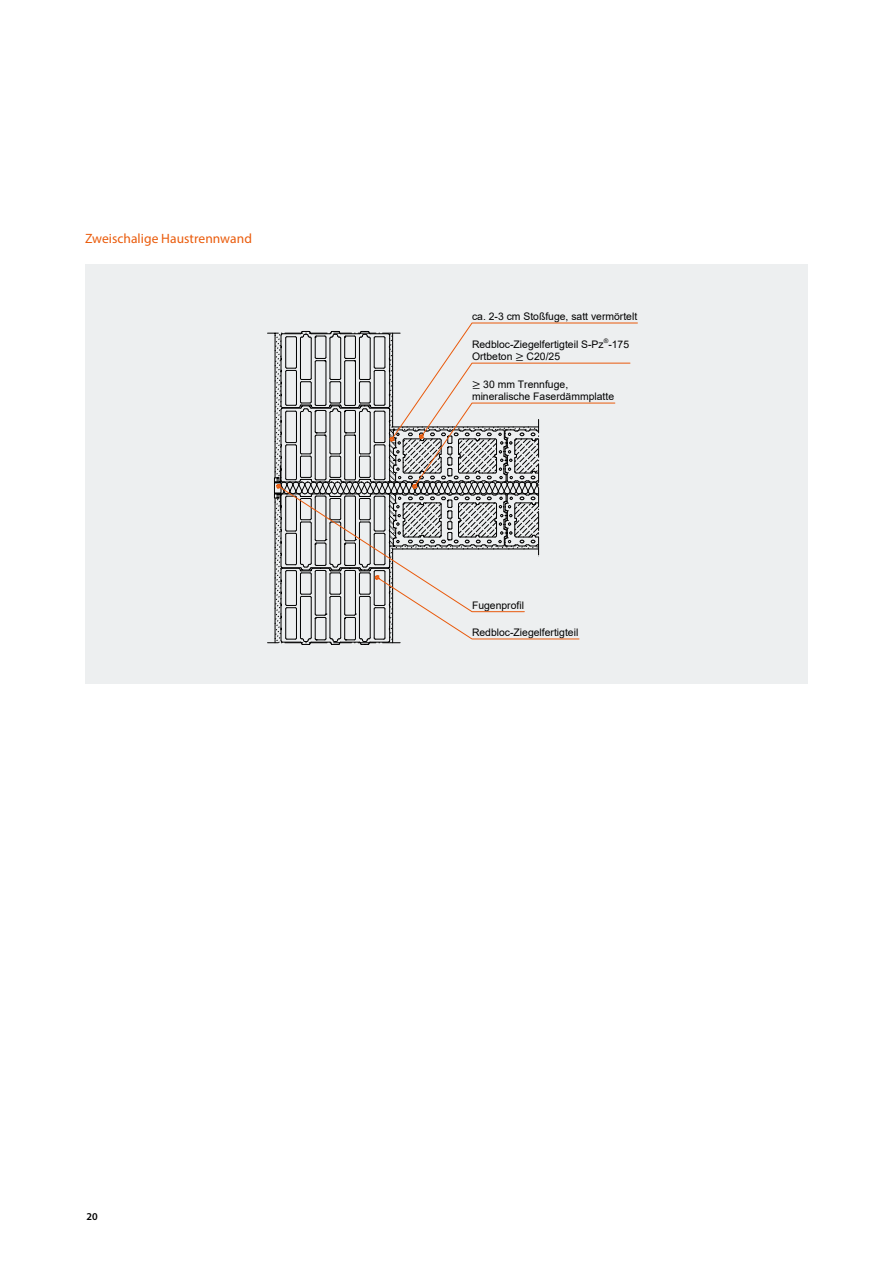
<style>
.page{position:relative;width:893px;height:1263px;background:#fff}
.page>*{position:absolute;margin:0;border:0;box-sizing:border-box;transform-origin:0 0}
.t1{font:13.5px "Myriad Pro";color:#ea5b0b}
.t2{font:600 10.5px "Myriad Pro";color:#000}
.t3{font:10.35px/12.6px "Arial";color:#000}
.s1{font-family:"Cambria Math";font-size:11.1px}
</style>
<div class="page">
<div style="left:85px;top:264px;width:723px;height:420px;background:#edeff0"></div>
<svg style="left:267px;top:322px;width:371px;height:323px"></svg>
<h1 class="t1" style="left:85px;top:230px;width:168px">Zweischalige Haustrennwand</h1>
<p class="t3" style="left:472px;top:310px;width:167px">ca. 2-3 cm Stoßfuge, satt vermörtelt</p>
<p class="t3" style="left:472px;top:338px;width:159px">Redbloc-Ziegelfertigteil S-Pz<sup>®</sup>-175<br>Ortbeton <span class="s1">≥</span> C20/25</p>
<p class="t3" style="left:472px;top:378px;width:144px"><span class="s1">≥</span> 30 mm Trennfuge, mineralische Faserdämmplatte</p>
<p class="t3" style="left:472px;top:599px;width:54px">Fugenprofil</p>
<p class="t3" style="left:472px;top:626px;width:108px">Redbloc-Ziegelfertigteil</p>
<p class="t2" style="left:87px;top:1210px;width:13px">20</p>
</div>
